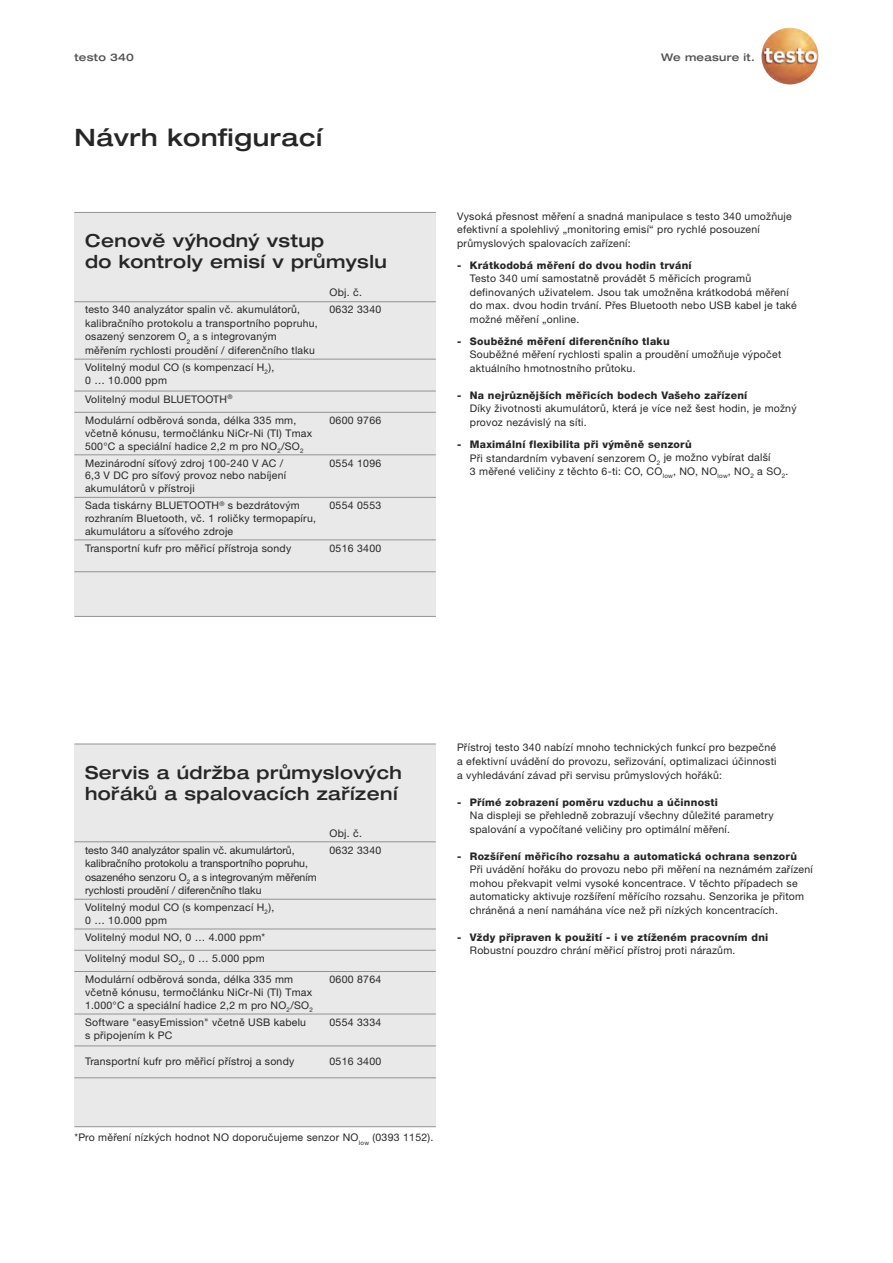
<style>
.page{position:relative;width:893px;height:1263px;background:#fff}
.page>*{position:absolute;margin:0;border:0;box-sizing:border-box;transform-origin:0 0}
.t1{font:500 expanded 24px "Helvetica Neue LTW1 G";letter-spacing:.025em;color:#272627}
.t2{font:500 expanded 18px/21px "Helvetica Neue LTW1 G";letter-spacing:.025em;color:#272627}
.t3{font:10.5px/13.5px "Helvetica Neue LTW1 G";letter-spacing:.025em;color:#272627}
.t4{font:800 10.5px "Helvetica Neue LTW1 G";letter-spacing:.025em;color:#272627}
.t5{font:10.5px/13.5px "Helvetica Neue LTW1 G";color:#272627}
.t6{font:500 expanded 10.5px "Helvetica Neue LTW1 G";letter-spacing:.025em;color:#525152}
.s1{font-weight:800}
</style>
<div class="page">
<img style="left:761px;top:28px;width:57px;height:57px">
<div style="left:74px;top:212px;width:362px;height:404px;background:#e9e9e9"></div>
<div style="left:74px;top:744px;width:362px;height:383px;background:#e9e9e9"></div>
<hr style="left:74px;top:212px;width:362px;height:1px;background:#939393">
<hr style="left:74px;top:616px;width:362px;height:1px;background:#939393">
<hr style="left:74px;top:301px;width:362px;height:1px;background:#939393">
<hr style="left:74px;top:841px;width:362px;height:1px;background:#939393">
<hr style="left:74px;top:359px;width:362px;height:1px;background:#939393">
<hr style="left:74px;top:899px;width:362px;height:1px;background:#939393">
<hr style="left:74px;top:391px;width:362px;height:1px;background:#939393">
<hr style="left:74px;top:971px;width:362px;height:1px;background:#939393">
<hr style="left:74px;top:454px;width:362px;height:1px;background:#939393">
<hr style="left:74px;top:497px;width:362px;height:1px;background:#939393">
<hr style="left:74px;top:928px;width:362px;height:1px;background:#939393">
<hr style="left:74px;top:950px;width:362px;height:1px;background:#939393">
<hr style="left:74px;top:539px;width:362px;height:1px;background:#939393">
<hr style="left:74px;top:1045px;width:362px;height:1px;background:#939393">
<hr style="left:74px;top:571px;width:362px;height:1px;background:#939393">
<hr style="left:74px;top:1077px;width:362px;height:1px;background:#939393">
<hr style="left:74px;top:412px;width:362px;height:1px;background:#939393">
<hr style="left:74px;top:1014px;width:362px;height:1px;background:#939393">
<hr style="left:74px;top:744px;width:362px;height:1px;background:#939393">
<hr style="left:74px;top:1126px;width:362px;height:1px;background:#939393">
<p class="t6" style="left:74px;top:53px;width:61px">testo 340</p>
<p class="t6" style="left:661px;top:53px;width:95px">We measure it.</p>
<h1 class="t1" style="left:74px;top:128px;width:249px">Návrh konfigurací</h1>
<h2 class="t2" style="left:85px;top:232px;width:303px">Cenově výhodný vstup<br>do kontroly emisí v průmyslu</h2>
<p class="t3" style="left:330px;top:287px;width:34px">Obj. č.</p>
<p class="t3" style="left:85px;top:304px;width:234px">testo 340 analyzátor spalin vč. akumulátorů, kalibračního protokolu a transportního popruhu, osazený senzorem O<sub>2</sub> a s integrovaným měřením rychlosti proudění / diferenčního tlaku</p>
<p class="t3" style="left:330px;top:304px;width:53px">0632 3340</p>
<p class="t3" style="left:85px;top:361px;width:191px">Volitelný modul CO (s kompenzací H<sub>2</sub>),<br>0 … 10.000 ppm</p>
<p class="t3" style="left:85px;top:393px;width:149px">Volitelný modul BLUETOOTH<sup>®</sup></p>
<p class="t3" style="left:85px;top:415px;width:229px;line-height:12.8px">Modulární odběrová sonda, délka 335 mm, včetně kónusu, termočlánku NiCr-Ni (TI) Tmax<br>500°C a speciální hadice 2,2 m pro NO<sub>2</sub>/SO<sub>2</sub></p>
<p class="t3" style="left:330px;top:415px;width:53px">0600 9766</p>
<p class="t3" style="left:85px;top:457px;width:203px;line-height:12.8px">Mezinárodní síťový zdroj 100-240 V AC /<br>6,3 V DC pro síťový provoz nebo nabíjení akumulátorů v přístroji</p>
<p class="t3" style="left:330px;top:457px;width:53px">0554 1096</p>
<p class="t3" style="left:85px;top:500px;width:232px;line-height:12.8px">Sada tiskárny BLUETOOTH<sup>®</sup> s bezdrátovým rozhraním Bluetooth, vč. 1 roličky termopapíru, akumulátoru a síťového zdroje</p>
<p class="t3" style="left:330px;top:500px;width:53px">0554 0553</p>
<p class="t3" style="left:85px;top:542px;width:208px">Transportní kufr pro měřicí přístroja sondy</p>
<p class="t3" style="left:330px;top:542px;width:53px">0516 3400</p>
<p class="t3" style="left:457px;top:210px;width:336px">Vysoká přesnost měření a snadná manipulace s testo 340 umožňuje efektivní a spolehlivý „monitoring emisí“ pro rychlé posouzení průmyslových spalovacích zařízení:</p>
<p class="t4" style="left:457px;top:261px;width:236px">- Krátkodobá měření do dvou hodin trvání</p>
<p class="t3" style="left:470px;top:273px;width:329px">Testo 340 umí samostatně provádět 5 měřicích programů definovaných uživatelem. Jsou tak umožněna krátkodobá měření do max. dvou hodin trvání. Přes Bluetooth nebo USB kabel je také možné měření „online.</p>
<p class="t4" style="left:457px;top:337px;width:214px">- Souběžné měření diferenčního tlaku</p>
<p class="t3" style="left:470px;top:349px;width:313px">Souběžné měření rychlosti spalin a proudění umožňuje výpočet aktuálního hmotnostního průtoku.</p>
<p class="t4" style="left:457px;top:391px;width:292px">- Na nejrůznějších měřicích bodech Vašeho zařízení</p>
<p class="t3" style="left:470px;top:403px;width:328px">Díky životnosti akumulátorů, která je více než šest hodin, je možný provoz nezávislý na síti.</p>
<p class="t3" style="left:470px;top:438px;width:320px;text-indent:-13px"><span class="s1">- Maximální flexibilita při výměně senzorů<br></span>Při standardním vybavení senzorem O<sub>2</sub> je možno vybírat další<br>3 měřené veličiny z těchto 6-ti: CO, CO<sub>low</sub>, NO, NO<sub>low</sub>, NO<sub>2</sub> a SO<sub>2</sub>.</p>
<h2 class="t2" style="left:85px;top:764px;width:318px">Servis a údržba průmyslových hořáků a spalovacích zařízení</h2>
<p class="t5" style="left:85px;top:844px;width:233px">testo 340 analyzátor spalin vč. akumulártorů, kalibračního protokolu a transportního popruhu, osazeného senzoru O<sub>2</sub> a s integrovaným měřením rychlosti proudění / diferenčního tlaku</p>
<p class="t3" style="left:85px;top:901px;width:191px">Volitelný modul CO (s kompenzací H<sub>2</sub>),<br>0 … 10.000 ppm</p>
<p class="t3" style="left:85px;top:927px;width:182px;line-height:21.3px">Volitelný modul NO, 0 … 4.000 ppm*<br>Volitelný modul SO<sub>2</sub>, 0 … 5.000 ppm</p>
<p class="t3" style="left:85px;top:974px;width:229px;line-height:12.8px">Modulární odběrová sonda, délka 335 mm včetně kónusu, termočlánku NiCr-Ni (TI) Tmax<br>1.000°C a speciální hadice 2,2 m pro NO<sub>2</sub>/SO<sub>2</sub></p>
<p class="t3" style="left:85px;top:1016px;width:223px">Software "easyEmission" včetně USB kabelu s připojením k PC</p>
<p class="t3" style="left:85px;top:1056px;width:211px">Transportní kufr pro měřicí přístroj a sondy</p>
<p class="t3" style="left:330px;top:827px;width:34px">Obj. č.</p>
<p class="t3" style="left:330px;top:844px;width:53px">0632 3340</p>
<p class="t3" style="left:330px;top:974px;width:53px">0600 8764</p>
<p class="t3" style="left:330px;top:1016px;width:53px">0554 3334</p>
<p class="t3" style="left:330px;top:1056px;width:53px">0516 3400</p>
<p class="t3" style="left:457px;top:742px;width:321px;text-align:justify">Přístroj testo 340 nabízí mnoho technických funkcí pro bezpečné a efektivní uvádění do provozu, seřizování, optimalizaci účinnosti a vyhledávání závad při servisu průmyslových hořáků:</p>
<p class="t4" style="left:457px;top:798px;width:262px">- Přímé zobrazení poměru vzduchu a účinnosti</p>
<p class="t3" style="left:470px;top:809px;width:305px">Na displeji se přehledně zobrazují všechny důležité parametry spalování a vypočítané veličiny pro optimální měření.</p>
<p class="t4" style="left:457px;top:852px;width:341px">- Rozšíření měřicího rozsahu a automatická ochrana senzorů</p>
<p class="t3" style="left:470px;top:863px;width:344px">Při uvádění hořáku do provozu nebo při měření na neznámém zařízení mohou překvapit velmi vysoké koncentrace. V těchto případech se automaticky aktivuje rozšíření měřícího rozsahu. Senzorika je přitom chráněná a není namáhána více než při nízkých koncentracích.</p>
<p class="t4" style="left:457px;top:933px;width:313px">- Vždy připraven k použití - i ve ztíženém pracovním dni</p>
<p class="t3" style="left:470px;top:944px;width:267px">Robustní pouzdro chrání měřicí přístroj proti nárazům.</p>
<p class="t3" style="left:74px;top:1132px;width:360px">*Pro měření nízkých hodnot NO doporučujeme senzor NO<sub>low</sub> (0393 1152).</p>
</div>
